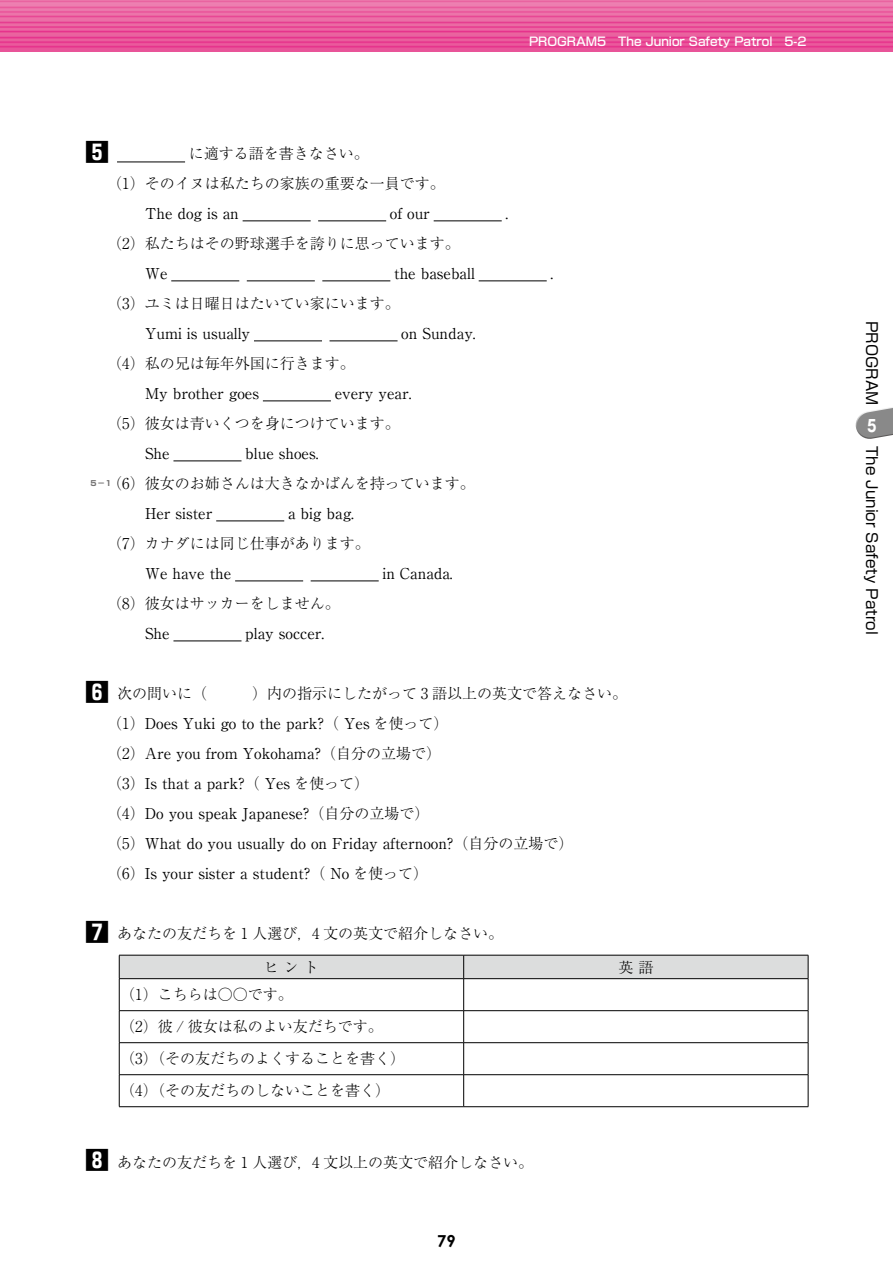
<style>
.page{position:relative;width:893px;height:1263px;background:#fff}
.page>*{position:absolute;margin:0;border:0;box-sizing:border-box;transform-origin:0 0}
.t1{font:700 24px "Shin Go Pr 6";color:#000}
.t2{font:700 16.5px "Century Gothic";color:#000}
.t3{font:700 16.5px "Gothic MB101 Pr 6";color:#fff;scale:.75 1}
.t4{font:15px/30px "Ryumin Pr 6";color:#000}
.t5{font:300 15px/32px "Ryumin Pr 6";color:#000;text-align:center}
.t6{font:15px "Shin Go Pr 6";color:#000}
.t7{font:500 12px "Shin Go Pro";color:#fff}
.t8{font:700 7.5px "Shin Go Pr 6";color:#727171}
.s1{font-family:"Shin Go Pr 6";font-weight:700;font-size:24px}
.s2{font-weight:300}
.s3{font-weight:400}
</style>
<div class="page">
<img style="left:0;top:0;width:893px;height:52px">
<svg style="left:855px;top:407px;width:38px;height:32px"></svg>
<hr style="left:117px;top:162px;width:68px;height:1px;background:#000">
<hr style="left:243px;top:221px;width:68px;height:1px;background:#000">
<hr style="left:318px;top:221px;width:68px;height:1px;background:#000">
<hr style="left:434px;top:221px;width:68px;height:1px;background:#000">
<hr style="left:171px;top:281px;width:68px;height:1px;background:#000">
<hr style="left:247px;top:281px;width:68px;height:1px;background:#000">
<hr style="left:322px;top:281px;width:68px;height:1px;background:#000">
<hr style="left:479px;top:281px;width:68px;height:1px;background:#000">
<hr style="left:254px;top:341px;width:68px;height:1px;background:#000">
<hr style="left:329px;top:341px;width:69px;height:1px;background:#000">
<hr style="left:263px;top:401px;width:68px;height:1px;background:#000">
<hr style="left:173px;top:461px;width:68px;height:1px;background:#000">
<hr style="left:216px;top:521px;width:68px;height:1px;background:#000">
<hr style="left:235px;top:581px;width:68px;height:1px;background:#000">
<hr style="left:311px;top:581px;width:68px;height:1px;background:#000">
<hr style="left:173px;top:641px;width:68px;height:1px;background:#000">
<div style="left:119px;top:955px;width:690px;height:24px;background:#dcdddd"></div>
<hr style="left:119px;top:979px;width:1px;height:31px;background:#000">
<hr style="left:119px;top:978px;width:345px;height:1px;background:#000">
<hr style="left:464px;top:978px;width:344px;height:1px;background:#000">
<hr style="left:463px;top:979px;width:1px;height:31px;background:#000">
<hr style="left:808px;top:979px;width:1px;height:31px;background:#000">
<hr style="left:119px;top:1011px;width:1px;height:31px;background:#000">
<hr style="left:119px;top:1043px;width:1px;height:31px;background:#000">
<hr style="left:119px;top:1075px;width:1px;height:31px;background:#000">
<hr style="left:119px;top:1010px;width:345px;height:1px;background:#000">
<hr style="left:464px;top:1010px;width:344px;height:1px;background:#000">
<hr style="left:463px;top:1011px;width:1px;height:31px;background:#000">
<hr style="left:463px;top:1043px;width:1px;height:31px;background:#000">
<hr style="left:463px;top:1075px;width:1px;height:31px;background:#000">
<hr style="left:808px;top:1011px;width:1px;height:31px;background:#000">
<hr style="left:808px;top:1043px;width:1px;height:31px;background:#000">
<hr style="left:808px;top:1075px;width:1px;height:31px;background:#000">
<hr style="left:119px;top:1042px;width:345px;height:1px;background:#000">
<hr style="left:464px;top:1042px;width:344px;height:1px;background:#000">
<hr style="left:119px;top:1074px;width:345px;height:1px;background:#000">
<hr style="left:464px;top:1074px;width:344px;height:1px;background:#000">
<hr style="left:119px;top:1106px;width:345px;height:1px;background:#000">
<hr style="left:464px;top:1106px;width:344px;height:1px;background:#000">
<p class="t7" style="left:529px;top:31px;width:279px">PROGRAM5　The Junior Safety Patrol　5-2</p>
<h1 class="t1" style="left:85px;top:133px;width:25px">5</h1>
<p class="t5" style="left:107px;top:138px;width:339px;line-height:30px">に適する語を書きなさい。<br>（1）そのイヌは私たちの家族の重要な一員です。</p>
<p class="t4" style="left:145px;top:198px;width:95px">The dog is an</p>
<p class="t4" style="left:390px;top:198px;width:41px">of our</p>
<p class="t4" style="left:505px;top:198px;width:4px">.</p>
<p class="t5" style="left:107px;top:227px;width:354px">（2）私たちはその野球選手を誇りに思っています。</p>
<p class="t4" style="left:145px;top:258px;width:24px">We</p>
<p class="t4" style="left:394px;top:258px;width:82px">the baseball</p>
<p class="t4" style="left:550px;top:258px;width:4px">.</p>
<p class="t5" style="left:107px;top:287px;width:294px">（3）ユミは日曜日はたいてい家にいます。</p>
<p class="t4" style="left:145px;top:318px;width:107px">Yumi is usually</p>
<p class="t4" style="left:401px;top:318px;width:76px">on Sunday.</p>
<p class="t5" style="left:107px;top:347px;width:249px">（4）私の兄は毎年外国に行きます。</p>
<p class="t4" style="left:145px;top:378px;width:116px">My brother goes</p>
<p class="t4" style="left:335px;top:378px;width:78px">every year.</p>
<p class="t5" style="left:107px;top:407px;width:294px">（5）彼女は青いくつを身につけています。</p>
<p class="t4" style="left:145px;top:438px;width:26px">She</p>
<p class="t4" style="left:245px;top:438px;width:75px">blue shoes.</p>
<p class="t5" style="left:107px;top:467px;width:369px">（6）彼女のお姉さんは大きなかばんを持っています。</p>
<p class="t4" style="left:145px;top:498px;width:69px">Her sister</p>
<p class="t4" style="left:288px;top:498px;width:68px">a big bag.</p>
<p class="t5" style="left:107px;top:527px;width:264px">（7）カナダには同じ仕事があります。</p>
<p class="t4" style="left:145px;top:558px;width:88px">We have the</p>
<p class="t4" style="left:382px;top:558px;width:72px">in Canada.</p>
<p class="t5" style="left:107px;top:587px;width:234px">（8）彼女はサッカーをしません。</p>
<p class="t4" style="left:145px;top:618px;width:26px">She</p>
<p class="t4" style="left:245px;top:618px;width:81px">play soccer.</p>
<p class="t4" style="left:107px;top:678px;width:521px;text-indent:-22px"><span class="s1">6</span> <span class="s2">次の問いに（　　　）内の指示にしたがって 3 語以上の英文で答えなさい。（1）</span>Does Yuki go to the park?<span class="s2">（</span> Yes <span class="s2">を使って）<br>（2）</span>Are you from Yokohama?<span class="s2">（自分の立場で）<br>（3）</span>Is that a park?<span class="s2">（</span> Yes <span class="s2">を使って）<br>（4）</span>Do you speak Japanese?<span class="s2">（自分の立場で）<br>（5）</span>What do you usually do on Friday afternoon?<span class="s2">（自分の立場で）<br>（6）</span>Is your sister a student?<span class="s2">（</span> No <span class="s2">を使って）</span></p>
<p class="t5" style="left:85px;top:917px;width:420px"><span class="s1">7</span> あなたの友だちを 1 人選び，4 文の英文で紹介しなさい。</p>
<p class="t5" style="left:264px;top:950px;width:56px">ヒント</p>
<p class="t5" style="left:618px;top:950px;width:36px">英語</p>
<p class="t5" style="left:120px;top:978px;width:287px;text-align:left">（1）こちらは○○です。<br>（2）彼 <span class="s3">/</span> 彼女は私のよい友だちです。（3）（その友だちのよくすることを書く）（4）（その友だちのしないことを書く）</p>
<p class="t8" style="left:90px;top:477px;width:24px">５－１</p>
<p class="t5" style="left:85px;top:1145px;width:450px"><span class="s1">8</span> あなたの友だちを 1 人選び，4 文以上の英文で紹介しなさい。</p>
<p class="t2" style="left:437px;top:1228px;width:20px">79</p>
<p class="t6" style="left:884px;top:321px;width:86px;rotate:90deg">PROGRAM</p>
<p class="t3" style="left:867px;top:411px;width:14px">5</p>
<p class="t6" style="left:884px;top:446px;width:190px;rotate:90deg">The Junior Safety Patrol</p>
</div>
